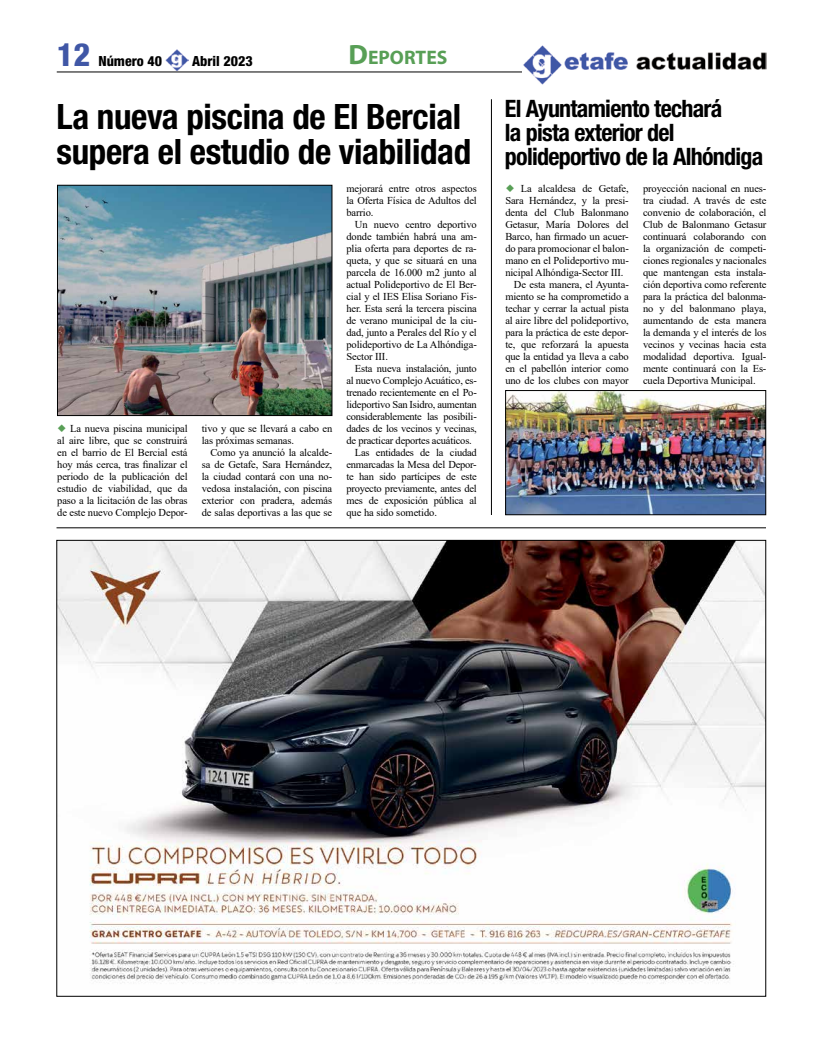
<style>
.page{position:relative;width:823px;height:1049px;background:#fff}
.page>*{position:absolute;margin:0;border:0;box-sizing:border-box;transform-origin:0 0}
.t1{font:700 condensed 35px/35px "Helvetica Neue";letter-spacing:-.01em;color:#000}
.t2{font:800 condensed 32px "Helvetica Neue";color:#4057a6}
.t3{font:700 condensed 24px/24px "Helvetica Neue";letter-spacing:-.03em;color:#000}
.t4{font:700 19.6px "Myriad Pro";color:#589f56}
.t5{font:800 condensed 14px "Helvetica Neue";color:#000}
.t6{font:10.5px/12px "Times New Roman";letter-spacing:-.01em;color:#000;text-align:justify}
.s1{font-size:28px}
</style>
<div class="page">
<img style="left:166px;top:49px;width:22px;height:22px">
<hr style="left:57px;top:72px;width:708px;height:1px;background:#000">
<img style="left:521px;top:45px;width:244px;height:40px">
<hr style="left:56px;top:527px;width:709px;height:1px;background:#000">
<img style="left:59px;top:187px;width:271px;height:227px">
<div style="left:57px;top:185px;width:275px;height:231px;border:1px solid #000"></div>
<img style="left:58px;top:542px;width:705px;height:442px">
<img style="left:507px;top:392px;width:256px;height:121px">
<div style="left:505px;top:390px;width:260px;height:125px;border:1px solid #000"></div>
<hr style="left:491px;top:99px;width:1px;height:416px;background:#000">
<h2 class="t2" style="left:57px;top:34px;width:35px">12</h2>
<h3 class="t5" style="left:98px;top:52px;width:65px">Número 40</h3>
<h3 class="t5" style="left:192px;top:52px;width:62px">Abril 2023</h3>
<h3 class="t4" style="left:348px;top:45px;width:100px"><span class="s1">D</span>EPORTES</h3>
<h1 class="t1" style="left:56px;top:98px;width:416px">La nueva piscina de El Bercial supera el estudio de viabilidad</h1>
<p class="t6" style="left:57px;top:422px;width:132px;text-indent:13px">La nueva piscina municipal al aire libre, que se construirá en el barrio de El Bercial está hoy más cerca, tras finalizar el periodo de la publicación del estudio de viabilidad, que da paso a la licitación de las obras de este nuevo Complejo Depor-</p>
<p class="t6" style="left:202px;top:422px;width:132px">tivo y que se llevará a cabo en las próximas semanas.</p>
<p class="t6" style="left:202px;top:446px;width:132px;text-indent:9px">Como ya anunció la alcalde&shy;sa de Getafe, Sara Hernández, la ciudad contará con una no&shy;vedosa instalación, con piscina exterior con pradera, además de salas deportivas a las que se</p>
<p class="t6" style="left:346px;top:182px;width:132px">mejorará entre otros aspectos la Oferta Física de Adultos del barrio.</p>
<p class="t6" style="left:346px;top:218px;width:132px;text-indent:9px">Un nuevo centro deportivo donde también habrá una am&shy;plia oferta para deportes de ra&shy;queta, y que se situará en una parcela de 16.000 m2 junto al actual Polideportivo de El Ber&shy;cial y el IES Elisa Soriano Fis&shy;her. Esta será la tercera piscina de verano municipal de la ciu&shy;dad, junto a Perales del Río y el polideportivo de La Alhóndiga-Sector III.</p>
<p class="t6" style="left:355px;top:362px;width:123px">Esta nueva instalación, junto</p>
<p class="t6" style="left:346px;top:374px;width:132px">al nuevo Complejo Acuático, es-</p>
<p class="t6" style="left:346px;top:386px;width:132px">trenado recientemente en el Po-</p>
<p class="t6" style="left:346px;top:398px;width:132px">lideportivo San Isidro, aumentan</p>
<p class="t6" style="left:346px;top:410px;width:132px">considerablemente las posibili-</p>
<p class="t6" style="left:346px;top:422px;width:132px">dades de los vecinos y vecinas,</p>
<p class="t6" style="left:346px;top:434px;width:127px">de practicar deportes acuáticos.</p>
<p class="t6" style="left:355px;top:446px;width:123px">Las entidades de la ciudad</p>
<p class="t6" style="left:346px;top:458px;width:132px">enmarcadas la Mesa del Depor-</p>
<p class="t6" style="left:346px;top:470px;width:132px">te han sido partícipes de este</p>
<p class="t6" style="left:346px;top:482px;width:132px">proyecto previamente, antes del</p>
<p class="t6" style="left:346px;top:494px;width:132px">mes de exposición pública al</p>
<p class="t6" style="left:346px;top:506px;width:92px">que ha sido sometido.</p>
<h3 class="t3" style="left:504px;top:96px;width:260px">El Ayuntamiento techará<br>la pista exterior del polideportivo de la Alhóndiga</h3>
<p class="t6" style="left:520px;top:182px;width:109px">La alcaldesa de Getafe,</p>
<p class="t6" style="left:505px;top:194px;width:125px">Sara Hernández, y la presi-</p>
<p class="t6" style="left:505px;top:206px;width:125px">denta del Club Balonmano</p>
<p class="t6" style="left:505px;top:218px;width:125px">Getasur, María Dolores del</p>
<p class="t6" style="left:505px;top:230px;width:125px">Barco, han firmado un acuer-</p>
<p class="t6" style="left:505px;top:242px;width:125px">do para promocionar el balon-</p>
<p class="t6" style="left:505px;top:254px;width:125px">mano en el Polideportivo mu-</p>
<p class="t6" style="left:505px;top:266px;width:120px">nicipal Alhóndiga-Sector III.</p>
<p class="t6" style="left:513px;top:278px;width:116px">De esta manera, el Ayunta-</p>
<p class="t6" style="left:505px;top:290px;width:125px">miento se ha comprometido a</p>
<p class="t6" style="left:505px;top:302px;width:125px">techar y cerrar la actual pista</p>
<p class="t6" style="left:505px;top:314px;width:125px">al aire libre del polideportivo,</p>
<p class="t6" style="left:505px;top:326px;width:125px">para la práctica de este depor-</p>
<p class="t6" style="left:505px;top:338px;width:125px">te, que reforzará la apuesta</p>
<p class="t6" style="left:505px;top:350px;width:125px">que la entidad ya lleva a cabo</p>
<p class="t6" style="left:505px;top:362px;width:125px">en el pabellón interior como</p>
<p class="t6" style="left:505px;top:374px;width:125px">uno de los clubes con mayor</p>
<p class="t6" style="left:642px;top:182px;width:125px">proyección nacional en nues&shy;tra ciudad. A través de este convenio de colaboración, el Club de Balonmano Getasur continuará colaborando con la organización de competi&shy;ciones regionales y nacionales que mantengan esta instala&shy;ción deportiva como referente para la práctica del balonma&shy;no y del balonmano playa, aumentando de esta manera la demanda y el interés de los vecinos y vecinas hacia esta modalidad deportiva. Igual&shy;mente continuará con la Es&shy;cuela Deportiva Municipal.</p>
</div>
